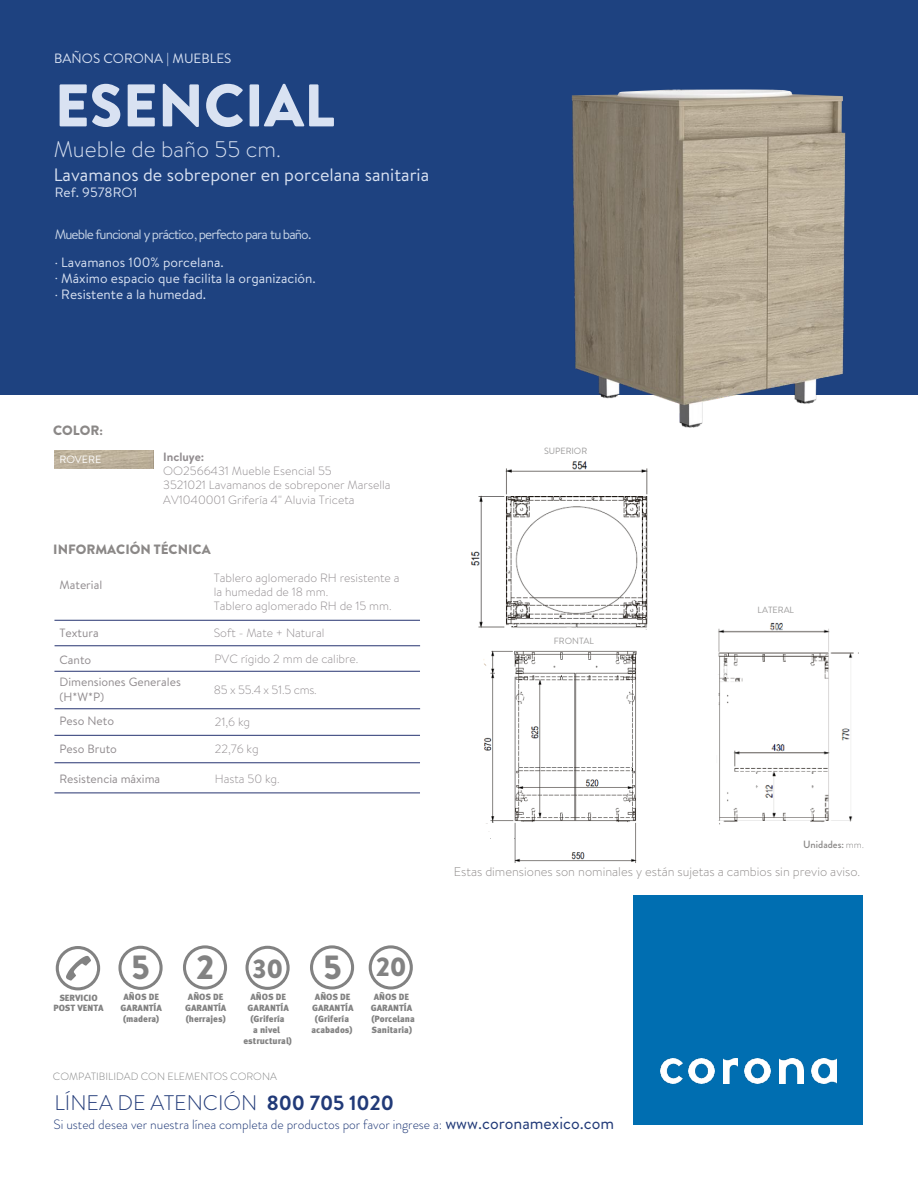
<style>
.page{position:relative;width:918px;height:1188px;background:#fff}
.page>*{position:absolute;margin:0;border:0;box-sizing:border-box;transform-origin:0 0}
.t1{font:900 60px "Brandon Grotesque";color:#d9e2f2}
.t2{font:900 34.5px "Brandon Grotesque";color:#828282}
.t3{font:900 27px "Brandon Grotesque";color:#828282}
.t4{font:300 22.5px "Brandon Text";color:#d9e2f2}
.t5{font:300 21.15px "Brandon Grotesque";color:#213a78}
.t6{font:18px "Brandon Text";color:#d9e2f2}
.t7{font:13.5px/16.2px "Brandon Text";color:#d9e2f2}
.t8{font:300 13.5px "Brandon Grotesque";color:#213a78}
.t9{font:13.5px "Brandon Text";letter-spacing:-.065em;color:#c6d3e5}
.t10{font:900 13.5px "Brandon Grotesque";color:#8b8887}
.t11{font:300 12.6px "Brandon Text";color:#8f8b8a}
.t12{font:300 12px/14.4px "Brandon Text";color:#908b8e}
.t13{font:12px/14.4px "Brandon Text";color:#908b8e}
.t14{font:700 12px "Brandon Text";color:#908b8e}
.t15{font:300 10.5px "Brandon Grotesque";color:#838484}
.t16{font:500 10.5px "Brandon Grotesque";color:#8b8988}
.t17{font:10.5px "Brandon Grotesque";color:#fff}
.t18{font:900 9px/10.8px "Meta Pro";color:#828282;text-align:center}
.t19{font:9px "Brandon Text";color:#9c9b9b}
.s1{font-weight:300}
.s2{font-weight:400;font-size:18px}
.s3{font-weight:700}
</style>
<div class="page">
<div style="left:0;top:0;width:918px;height:395px;background:#1e4280"></div>
<div style="left:633px;top:896px;width:230px;height:229px;background:#006eb1"></div>
<img style="left:660px;top:1058px;width:23px;height:26px">
<img style="left:688px;top:1058px;width:26px;height:26px">
<img style="left:744px;top:1058px;width:26px;height:26px">
<img style="left:779px;top:1058px;width:24px;height:25px">
<img style="left:812px;top:1058px;width:24px;height:26px">
<img style="left:723px;top:1058px;width:15px;height:25px">
<img style="left:471px;top:461px;width:177px;height:167px">
<img style="left:483px;top:650px;width:154px;height:213px">
<img style="left:718px;top:622px;width:141px;height:203px">
<img style="left:571px;top:89px;width:274px;height:339px">
<img style="left:54px;top:451px;width:100px;height:17px">
<svg style="left:56px;top:946px;width:44px;height:44px"></svg>
<svg style="left:183px;top:945px;width:44px;height:45px"></svg>
<svg style="left:118px;top:946px;width:45px;height:44px"></svg>
<svg style="left:310px;top:945px;width:44px;height:45px"></svg>
<svg style="left:245px;top:946px;width:45px;height:44px"></svg>
<svg style="left:369px;top:945px;width:44px;height:45px"></svg>
<hr style="left:54px;top:620px;width:366px;height:1px;background:#263471">
<hr style="left:55px;top:645px;width:365px;height:1px;background:#263471">
<hr style="left:54px;top:671px;width:366px;height:1px;background:#263471">
<hr style="left:55px;top:708px;width:365px;height:1px;background:#263471">
<hr style="left:54px;top:762px;width:366px;height:1px;background:#263471">
<hr style="left:54px;top:735px;width:366px;height:1px;background:#263471">
<hr style="left:54px;top:793px;width:366px;height:1px;background:#263471">
<p class="t7" style="left:54px;top:50px;width:179px">BAÑOS CORONA | MUEBLES</p>
<h1 class="t1" style="left:54px;top:63px;width:282px">ESENCIAL</h1>
<h3 class="t4" style="left:54px;top:134px;width:229px">Mueble de baño 55 cm.</h3>
<h3 class="t6" style="left:54px;top:162px;width:377px">Lavamanos de sobreponer en porcelana sanitaria</h3>
<p class="t7" style="left:55px;top:184px;width:84px">Ref. 9578RO1</p>
<p class="t9" style="left:55px;top:225px;width:258px">Mueble funcional y práctico, perfecto para tu baño.</p>
<p class="t7" style="left:55px;top:254px;width:262px">· Lavamanos 100% porcelana.<br>· Máximo espacio que facilita la organización. · Resistente a la humedad.</p>
<p class="t10" style="left:53px;top:420px;width:51px">COLOR:</p>
<p class="t17" style="left:59px;top:453px;width:43px">ROVERE</p>
<p class="t14" style="left:163px;top:448px;width:43px">Incluye:</p>
<p class="t12" style="left:163px;top:463px;width:229px">OO2566431 Mueble Esencial 55<br>3521021 Lavamanos de sobreponer Marsella<br>AV1040001 Grifería 4" Aluvia Triceta</p>
<p class="t10" style="left:53px;top:540px;width:159px">INFORMACIÓN TÉCNICA</p>
<p class="t13" style="left:59px;top:577px;width:44px">Material</p>
<p class="t12" style="left:214px;top:570px;width:187px">Tablero aglomerado RH resistente a la humedad de 18 mm.<br>Tablero aglomerado RH de 15 mm.</p>
<p class="t13" style="left:59px;top:625px;width:41px">Textura</p>
<p class="t12" style="left:214px;top:625px;width:112px">Soft - Mate + Natural</p>
<p class="t13" style="left:59px;top:652px;width:33px">Canto</p>
<p class="t12" style="left:215px;top:651px;width:146px">PVC rígido 2 mm de calibre.</p>
<p class="t13" style="left:59px;top:674px;width:123px">Dimensiones Generales (H*W*P)</p>
<p class="t12" style="left:214px;top:682px;width:104px">85 x 55.4 x 51.5 cms.</p>
<p class="t13" style="left:59px;top:713px;width:56px">Peso Neto</p>
<p class="t12" style="left:215px;top:714px;width:37px">21,6 kg</p>
<p class="t13" style="left:59px;top:741px;width:59px">Peso Bruto</p>
<p class="t12" style="left:215px;top:741px;width:45px">22,76 kg</p>
<p class="t13" style="left:59px;top:771px;width:102px">Resistencia máxima</p>
<p class="t12" style="left:215px;top:771px;width:66px">Hasta 50 kg.</p>
<h2 class="t2" style="left:196px;top:943px;width:19px">2</h2>
<h2 class="t2" style="left:132px;top:943px;width:20px">5</h2>
<p class="t18" style="left:121px;top:992px;width:43px">AÑOS DE<br>GARANTÍA (madera)</p>
<p class="t18" style="left:53px;top:992px;width:52px">SERVICIO<br>POST VENTA</p>
<p class="t18" style="left:185px;top:992px;width:43px">AÑOS DE<br>GARANTÍA (herrajes)</p>
<h3 class="t3" style="left:253px;top:949px;width:32px">30</h3>
<p class="t18" style="left:243px;top:992px;width:50px">AÑOS DE<br>GARANTÍA (Grifería<br>a nivel estructural)</p>
<h2 class="t2" style="left:323px;top:943px;width:20px">5</h2>
<p class="t18" style="left:311px;top:992px;width:44px">AÑOS DE<br>GARANTÍA (Grifería acabados)</p>
<h3 class="t3" style="left:376px;top:948px;width:32px">20</h3>
<p class="t18" style="left:371px;top:992px;width:45px">AÑOS DE<br>GARANTÍA (Porcelana<br>Sanitaria)</p>
<p class="t19" style="left:544px;top:445px;width:45px">SUPERIOR</p>
<p class="t19" style="left:554px;top:635px;width:42px">FRONTAL</p>
<p class="t19" style="left:758px;top:604px;width:38px">LATERAL</p>
<p class="t16" style="left:803px;top:837px;width:63px">Unidades: <span class="s1">mm.</span></p>
<p class="t11" style="left:454px;top:864px;width:408px">Estas dimensiones son nominales y están sujetas a cambios sin previo aviso.</p>
<p class="t15" style="left:53px;top:1070px;width:226px">COMPATIBILIDAD CON ELEMENTOS CORONA</p>
<p class="t8" style="left:53px;top:1115px;width:562px">Si usted desea ver nuestra línea completa de productos por favor ingrese a: <span class="s2">www.coronamexico.com</span></p>
<h3 class="t5" style="left:55px;top:1088px;width:341px">LÍNEA DE ATENCIÓN <span class="s3">800 705 1020</span></h3>
</div>
